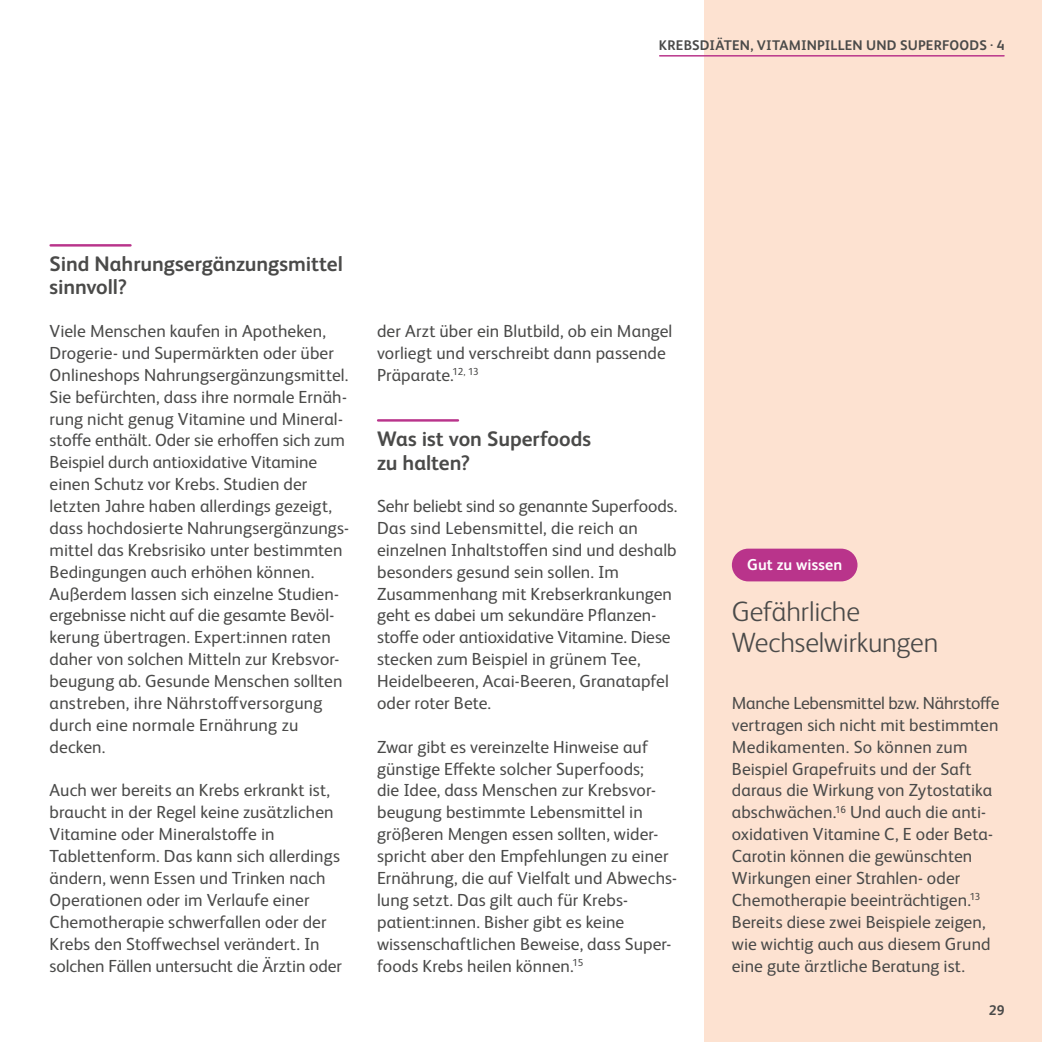
<style>
.page{position:relative;width:1042px;height:1042px;background:#fff}
.page>*{position:absolute;margin:0;border:0;box-sizing:border-box;transform-origin:0 0}
.t1{font:300 28px/30.8px "BMS Humanity";letter-spacing:-.005em;color:#4a4a49}
.t2{font:700 21px/23.1px "BMS Humanity";letter-spacing:-.005em;color:#4a4a49}
.t3{font:17.5px/21.9px "BMS Humanity";letter-spacing:.005em;color:#4a4a49}
.t4{font:700 15.75px "BMS Humanity";letter-spacing:.01em;color:#fff}
.t5{font:700 14px "BMS Humanity";letter-spacing:.015em;color:#4a4a49}
</style>
<div class="page">
<hr style="left:378px;top:419px;width:80px;height:3px;background:#b9348b">
<hr style="left:51px;top:244px;width:79px;height:3px;background:#b9348b">
<div style="left:704px;top:0;width:338px;height:1042px;background:#fde2d1"></div>
<div style="left:732px;top:549px;width:125px;height:32px;background:#b9348b;border-radius:16px"></div>
<hr style="left:660px;top:55px;width:344px;height:2px;background:#b9348b">
<p class="t5" style="left:659px;top:35px;width:347px">KREBSDIÄTEN, VITAMINPILLEN UND SUPERFOODS · 4</p>
<p class="t2" style="left:50px;top:251px;width:295px">Sind Nahrungsergänzungsmittel sinnvoll?</p>
<p class="t3" style="left:50px;top:319px;width:301px">Viele Menschen kaufen in Apotheken, Drogerie- und Supermärkten oder über Onlineshops Nahrungsergänzungsmittel.<br>Sie befürchten, dass ihre normale Ernäh&shy;rung nicht genug Vitamine und Mineral&shy;stoffe enthält. Oder sie erhoffen sich zum Beispiel durch antioxidative Vitamine einen Schutz vor Krebs. Studien der letzten Jahre haben allerdings gezeigt, dass hochdosierte Nahrungsergänzungs&shy;mittel das Krebsrisiko unter bestimmten Bedingungen auch erhöhen können.<br>Außerdem lassen sich einzelne Studien&shy;ergebnisse nicht auf die gesamte Bevöl&shy;kerung übertragen. Expert:innen raten daher von solchen Mitteln zur Krebsvor&shy;beugung ab. Gesunde Menschen sollten anstreben, ihre Nährstoffversorgung durch eine normale Ernährung zu decken.</p>
<p class="t3" style="left:50px;top:778px;width:294px">Auch wer bereits an Krebs erkrankt ist, braucht in der Regel keine zusätzlichen Vitamine oder Mineralstoffe in Tablettenform. Das kann sich allerdings ändern, wenn Essen und Trinken nach Operationen oder im Verlaufe einer Chemotherapie schwerfallen oder der Krebs den Stoffwechsel verändert. In solchen Fällen untersucht die Ärztin oder</p>
<p class="t3" style="left:377px;top:319px;width:297px">der Arzt über ein Blutbild, ob ein Mangel vorliegt und verschreibt dann passende<br>Präparate.<sup>12,</sup> <sup>13</sup></p>
<p class="t2" style="left:377px;top:426px;width:215px">Was ist von Superfoods zu halten?</p>
<p class="t3" style="left:377px;top:494px;width:302px">Sehr beliebt sind so genannte Superfoods.<br>Das sind Lebensmittel, die reich an einzelnen Inhaltstoffen sind und deshalb besonders gesund sein sollen. Im Zusammenhang mit Krebserkrankungen geht es dabei um sekundäre Pflanzen&shy;stoffe oder antioxidative Vitamine. Diese stecken zum Beispiel in grünem Tee, Heidelbeeren, Acai-Beeren, Granatapfel oder roter Bete.</p>
<p class="t3" style="left:377px;top:734px;width:301px">Zwar gibt es vereinzelte Hinweise auf günstige Effekte solcher Superfoods;<br>die Idee, dass Menschen zur Krebsvor&shy;beugung bestimmte Lebensmittel in größeren Mengen essen sollten, wider&shy;spricht aber den Empfehlungen zu einer Ernährung, die auf Vielfalt und Abwechs&shy;lung setzt. Das gilt auch für Krebs&shy;patient:innen. Bisher gibt es keine wissenschaftlichen Beweise, dass Super&shy;foods Krebs heilen können.<sup>15</sup></p>
<p class="t4" style="left:747px;top:554px;width:97px">Gut zu wissen</p>
<h1 class="t1" style="left:732px;top:595px;width:208px">Gefährliche<br>Wechselwirkungen</h1>
<p class="t3" style="left:732px;top:691px;width:269px">Manche Lebensmittel bzw. Nährstoffe vertragen sich nicht mit bestimmten Medikamenten. So können zum Beispiel Grapefruits und der Saft daraus die Wirkung von Zytostatika abschwächen.<sup>16</sup> Und auch die anti&shy;oxidativen Vitamine C, E oder Beta-Carotin können die gewünschten Wirkungen einer Strahlen- oder Chemotherapie beeinträchtigen.<sup>13<br></sup>Bereits diese zwei Beispiele zeigen, wie wichtig auch aus diesem Grund eine gute ärztliche Beratung ist.</p>
<p class="t5" style="left:989px;top:1000px;width:17px">29</p>
</div>
